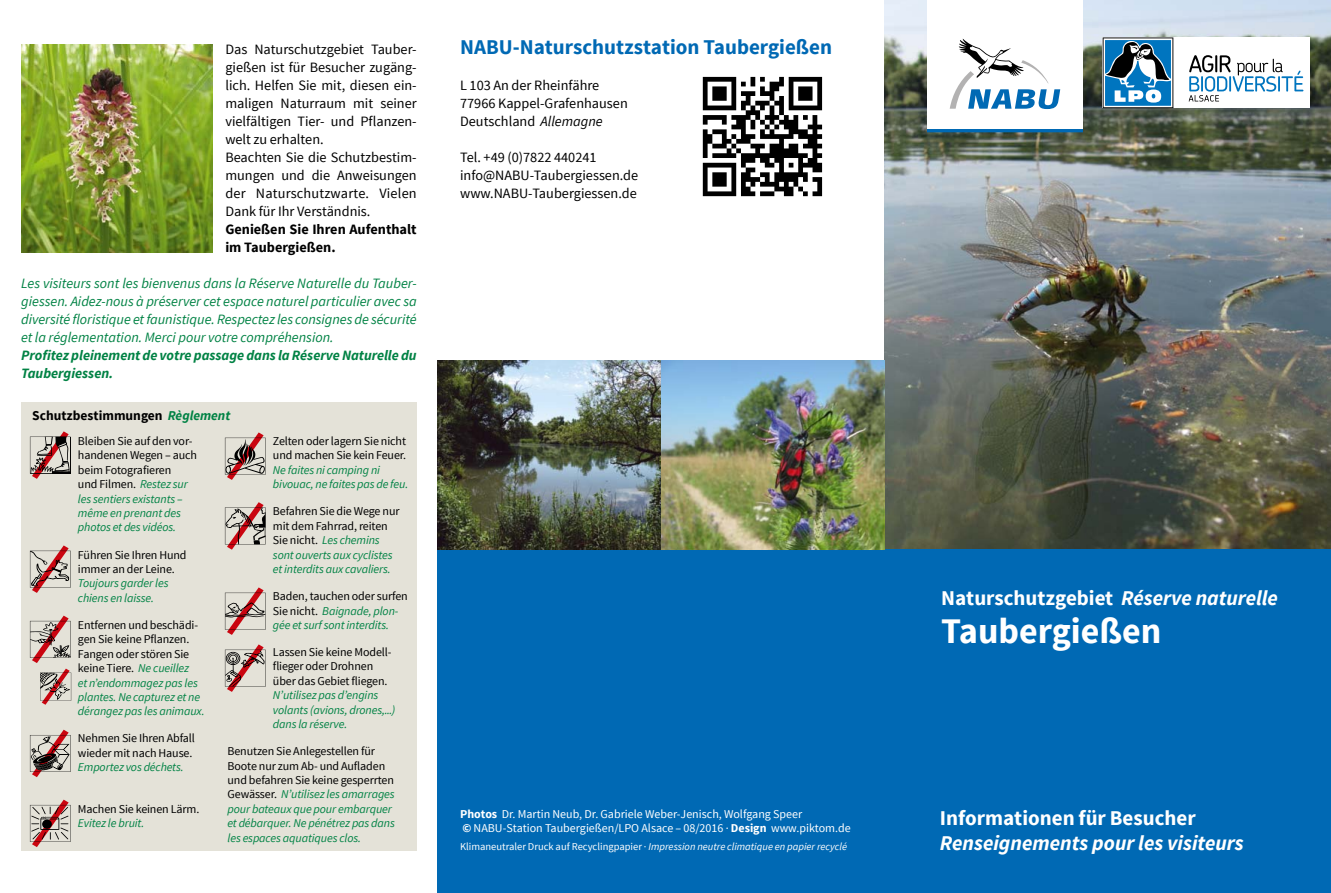
<style>
.page{position:relative;width:1331px;height:893px;background:#fff}
.page>*{position:absolute;margin:0;border:0;box-sizing:border-box;transform-origin:0 0}
.t1{font:700 36px "Source Sans Pro";color:#fff}
.t2{font:700 21px "Source Sans Pro";color:#fff}
.t3{font:700 21px "Source Sans Pro";color:#0069b4}
.t4{font:italic 700 21px "Source Sans Pro";color:#fff}
.t5{font:14.25px/18px "Source Sans Pro";color:#000}
.t6{font:italic 14.25px/18px "Source Sans Pro";color:#008244;text-align:justify}
.t7{font:italic 700 14.25px/18px "Source Sans Pro";letter-spacing:-.005em;color:#008244}
.t8{font:700 14.25px/18px "Source Sans Pro";color:#000}
.t9{font:700 13.5px "Source Sans Pro";color:#000}
.t10{font:italic 12px/14.4px "Source Sans Pro";letter-spacing:-.01em;color:#008244}
.t11{font:12px/14.4px "Source Sans Pro";letter-spacing:-.01em;color:#000}
.t12{font:12px/14.4px "Source Sans Pro";color:#fff}
.t13{font:italic 10.5px "Source Sans Pro";color:#fff}
.s1{font-style:italic;color:#008244}
.s2{font-style:normal;color:#000}
.s3{font-style:italic}
.s4{font-weight:700}
.s5{font-style:normal}
</style>
<div class="page">
<img style="left:884px;top:0;width:447px;height:549px">
<div style="left:438px;top:549px;width:893px;height:344px;background:#0069b4"></div>
<div style="left:21px;top:402px;width:396px;height:30px;background:#e4e2d8"></div>
<div style="left:21px;top:427px;width:396px;height:423px;background:#e4e2d8"></div>
<div style="left:27px;top:430px;width:46px;height:50px;background:linear-gradient(to bottom,#dddbd1,#dedcd2)"></div>
<svg style="left:30px;top:431px;width:41px;height:48px"></svg>
<div style="left:222px;top:431px;width:46px;height:50px;background:linear-gradient(to bottom,#dcdad0,#dddbd1)"></div>
<svg style="left:225px;top:432px;width:41px;height:48px"></svg>
<div style="left:222px;top:500px;width:46px;height:51px;background:linear-gradient(to bottom,#dddbd1,#dcdad0)"></div>
<svg style="left:225px;top:502px;width:41px;height:48px"></svg>
<div style="left:222px;top:643px;width:46px;height:50px;background:linear-gradient(to bottom,#dcdad0,#dddbd1)"></div>
<svg style="left:225px;top:644px;width:41px;height:48px"></svg>
<div style="left:222px;top:586px;width:46px;height:50px;background:linear-gradient(to bottom,#dcdad0,#dddbd1)"></div>
<svg style="left:225px;top:587px;width:41px;height:48px"></svg>
<div style="left:27px;top:544px;width:46px;height:50px;background:linear-gradient(to bottom,#dddbd1,#dedcd2)"></div>
<svg style="left:30px;top:545px;width:41px;height:48px"></svg>
<div style="left:27px;top:614px;width:46px;height:49px;background:linear-gradient(to bottom,#dedcd2,#dddbd1)"></div>
<svg style="left:30px;top:616px;width:41px;height:47px"></svg>
<div style="left:27px;top:728px;width:46px;height:49px;background:linear-gradient(to bottom,#dedcd2,#dcdad0)"></div>
<svg style="left:30px;top:730px;width:41px;height:47px"></svg>
<div style="left:27px;top:798px;width:46px;height:49px;background:linear-gradient(to bottom,#dedcd2,#dddbd1)"></div>
<svg style="left:30px;top:800px;width:41px;height:47px"></svg>
<svg style="left:65px;top:668px;width:7px;height:33px"></svg>
<svg style="left:40px;top:669px;width:31px;height:36px"></svg>
<img style="left:21px;top:44px;width:192px;height:208px">
<svg style="left:703px;top:77px;width:119px;height:119px"></svg>
<img style="left:438px;top:360px;width:446px;height:190px">
<svg style="left:927px;top:128px;width:156px;height:4px"></svg>
<div style="left:927px;top:0;width:156px;height:128px;background:#fff"></div>
<svg style="left:950px;top:39px;width:111px;height:71px"></svg>
<div style="left:1103px;top:37px;width:207px;height:71px;background:#fff"></div>
<svg style="left:1103px;top:37px;width:70px;height:71px"></svg>
<svg style="left:1189px;top:55px;width:114px;height:47px"></svg>
<p class="t5" style="left:225px;top:41px;width:193px">Das Naturschutzgebiet Tauber&shy;gießen ist für Besucher zugäng&shy;lich. Helfen Sie mit, diesen ein&shy;maligen Naturraum mit seiner vielfältigen Tier- und Pflanzen&shy;welt zu erhalten.<br>Beachten Sie die Schutzbestim&shy;mungen und die Anweisungen der Naturschutzwarte. Vielen<br>Dank für Ihr Verständnis.</p>
<p class="t8" style="left:225px;top:221px;width:193px">Genießen Sie Ihren Aufenthalt im Taubergießen.</p>
<p class="t6" style="left:21px;top:274px;width:397px">Les visiteurs sont les bienvenus dans la Réserve Naturelle du Tauber&shy;giessen. Aidez-nous à préserver cet espace naturel particulier avec sa diversité floristique et faunistique. Respectez les consignes de sécurité et la réglementation. Merci pour votre compréhension.</p>
<p class="t7" style="left:21px;top:346px;width:397px">Profitez pleinement de votre passage dans la Réserve Naturelle du<br>Taubergiessen.</p>
<p class="t9" style="left:32px;top:407px;width:200px">Schutzbestimmungen <span class="s1">Règlement</span></p>
<p class="t11" style="left:78px;top:434px;width:121px">Bleiben Sie auf den vor&shy;handenen Wegen – auch beim Fotografieren<br>und Filmen. <span class="s1">Restez sur les sentiers existants – même en prenant des photos et des vidéos.</span></p>
<p class="t11" style="left:78px;top:548px;width:110px">Führen Sie Ihren Hund immer an der Leine.</p>
<p class="t10" style="left:78px;top:576px;width:92px">Toujours garder les chiens en laisse.</p>
<p class="t10" style="left:78px;top:618px;width:128px"><span class="s2">Entfernen und beschädi&shy;gen Sie keine Pflanzen.<br>Fangen oder stören Sie keine Tiere.</span> Ne cueillez<br>et n’endommagez pas les plantes. Ne capturez et ne dérangez pas les animaux.</p>
<p class="t11" style="left:78px;top:731px;width:118px">Nehmen Sie Ihren Abfall wieder mit nach Hause.</p>
<p class="t10" style="left:78px;top:760px;width:107px">Emportez vos déchets.</p>
<p class="t11" style="left:78px;top:802px;width:123px">Machen Sie keinen Lärm.</p>
<p class="t10" style="left:78px;top:816px;width:68px">Evitez le bruit.</p>
<p class="t11" style="left:273px;top:434px;width:135px">Zelten oder lagern Sie nicht und machen Sie kein Feuer.</p>
<p class="t10" style="left:273px;top:463px;width:137px">Ne faites ni camping ni bivouac, ne faites pas de feu.</p>
<p class="t10" style="left:273px;top:504px;width:128px"><span class="s2">Befahren Sie die Wege nur mit dem Fahrrad, reiten<br>Sie nicht.</span> Les chemins sont ouverts aux cyclistes et interdits aux cavaliers.</p>
<p class="t10" style="left:273px;top:589px;width:136px"><span class="s2">Baden, tauchen oder surfen<br>Sie nicht.</span> Baignade, plon&shy;gée et surf sont interdits.</p>
<p class="t11" style="left:273px;top:645px;width:120px">Lassen Sie keine Modell&shy;flieger oder Drohnen über das Gebiet fliegen.</p>
<p class="t10" style="left:273px;top:688px;width:124px">N’utilisez pas d’engins volants (avions, drones,...) dans la réserve.</p>
<p class="t10" style="left:227px;top:744px;width:169px"><span class="s2">Benutzen Sie Anlegestellen für<br>Boote nur zum Ab- und Aufladen und befahren Sie keine gesperrten<br>Gewässer.</span> N’utilisez les amarrages pour bateaux que pour embarquer et débarquer. Ne pénétrez pas dans les espaces aquatiques clos.</p>
<h2 class="t3" style="left:460px;top:34px;width:373px">NABU-Naturschutzstation Taubergießen</h2>
<p class="t5" style="left:460px;top:77px;width:169px">L 103 An der Rheinfähre<br>77966 Kappel-Grafenhausen<br>Deutschland <span class="s3">Allemagne</span></p>
<p class="t5" style="left:460px;top:149px;width:180px">Tel. +49 (0)7822 440241 info@NABU-Taubergiessen.de www.NABU-Taubergiessen.de</p>
<p class="t12" style="left:460px;top:807px;width:392px"><span class="s4">Photos</span> Dr. Martin Neub, Dr. Gabriele Weber-Jenisch, Wolfgang Speer<br><span class="s4">©</span> NABU-Station Taubergießen/LPO Alsace – 08/2016 · <span class="s4">Design</span> www.piktom.de</p>
<p class="t13" style="left:460px;top:840px;width:388px"><span class="s5">Klimaneutraler Druck auf Recyclingpapier ·</span> Impression neutre climatique en papier recyclé</p>
<h2 class="t2" style="left:941px;top:585px;width:338px">Naturschutzgebiet <span class="s3">Réserve naturelle</span></h2>
<h1 class="t1" style="left:941px;top:608px;width:222px">Taubergießen</h1>
<h2 class="t2" style="left:940px;top:805px;width:257px">Informationen für Besucher</h2>
<h2 class="t4" style="left:940px;top:830px;width:306px">Renseignements pour les visiteurs</h2>
</div>
